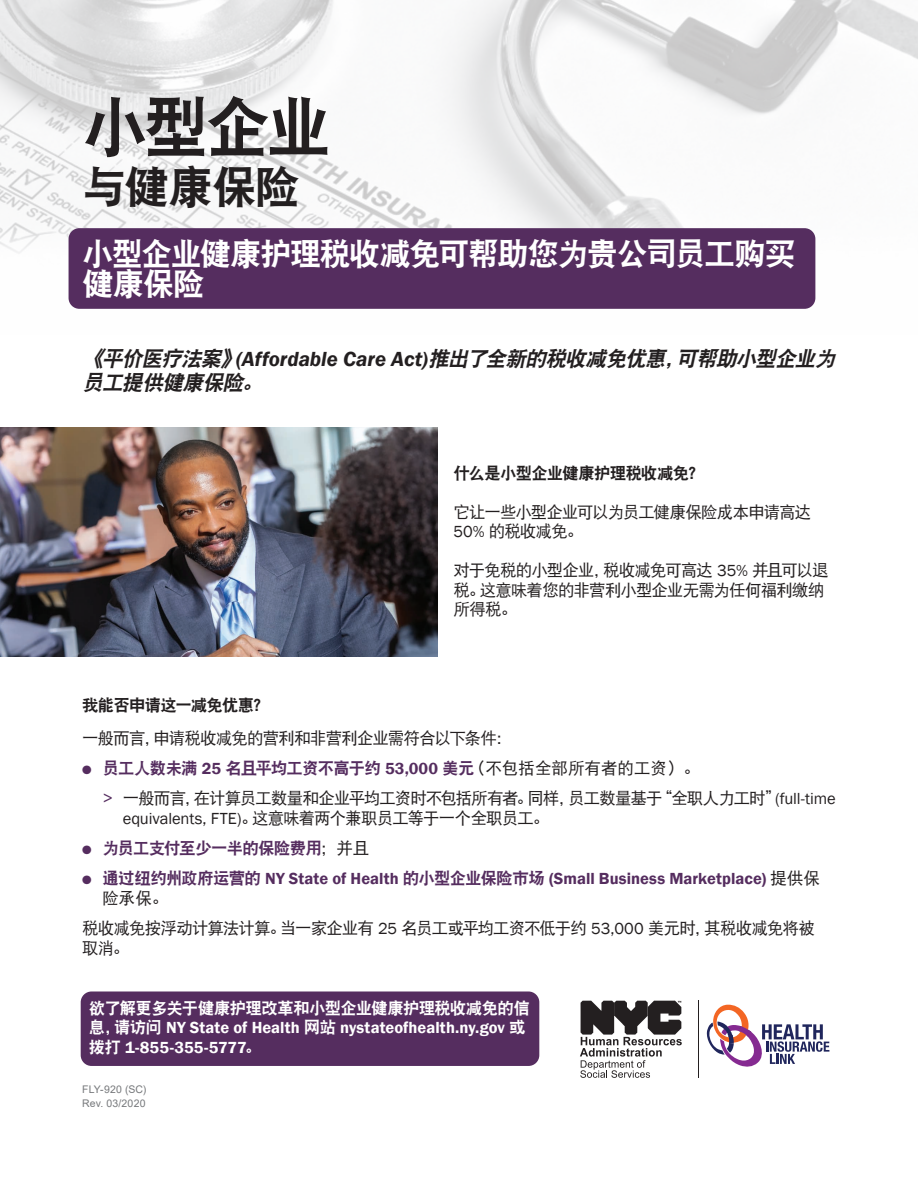
<style>
.page{position:relative;width:918px;height:1188px;background:#fff}
.page>*{position:absolute;margin:0;border:0;box-sizing:border-box;transform-origin:0 0}
.t1{font:66px "DF Hei W9";color:#231f20}
.t2{font:45px "DF Hei W9";letter-spacing:-.03em;color:#231f20}
.t3{font:31.5px/30px "DF Hei W9";letter-spacing:-.06em;color:#fff}
.t4{font:italic 21px/24px "DF Hei W9";color:#231f20}
.t5{font:16.5px/19.5px "DF Hei W5";letter-spacing:-.055em;color:#231f20}
.t6{font:600 16.5px/19.5px "Franklin Gothic";letter-spacing:.005em;color:#fff}
.t7{font:600 16.5px/19.5px "Franklin Gothic";letter-spacing:.005em;color:#552d5f}
.t8{font:16.5px "DF Hei W9";letter-spacing:-.055em;color:#552d5f}
.t9{font:16.5px "DF Hei W9";letter-spacing:-.05em;color:#231f20}
.t10{font:10.5px "Arial";letter-spacing:.02em;color:#76787b}
.s1{font-family:"Franklin Gothic";font-weight:600}
.s2{font-family:"Franklin Gothic"}
.s3{font-family:"DF Hei W5";color:#231f20}
.s4{font-family:"Franklin Gothic";font-size:18px;color:#552d5f}
.s5{font-family:"DF Hei W9";font-weight:400}
.s6{font-family:"DF Hei W5";font-weight:400;color:#231f20}
</style>
<div class="page">
<img style="left:0;top:0;width:918px;height:309px">
<img style="left:0;top:428px;width:437px;height:229px">
<div style="left:69px;top:228px;width:746px;height:81px;background:#552d5f;border-radius:11px"></div>
<div style="left:81px;top:992px;width:458px;height:74px;background:#552d5f;border-radius:11px"></div>
<svg style="left:706px;top:1005px;width:123px;height:62px"></svg>
<svg style="left:580px;top:1001px;width:102px;height:77px"></svg>
<hr style="left:698px;top:1000px;width:1px;height:77px;background:#231f20">
<p class="t1" style="left:82px;top:94px;width:251px">小型企业</p>
<p class="t2" style="left:82px;top:164px;width:220px">与健康保险</p>
<p class="t3" style="left:82px;top:238px;width:715px">小型企业健康护理税收减免可帮助您为贵公司员工购买健康保险</p>
<p class="t4" style="left:82px;top:346px;width:759px">《平价医疗法案》<span class="s1">( A f f o r d a b l e C a r e A c t )</span> 推出了全新的税收减免优惠，可帮助小型企业为员工提供健康保险。</p>
<p class="t9" style="left:453px;top:465px;width:253px">什么是小型企业健康护理税收减免？</p>
<p class="t5" style="left:453px;top:502px;width:359px">它让一些小型企业可以为员工健康保险成本申请高达<br><span class="s2">50%</span> 的税收减免。</p>
<p class="t5" style="left:453px;top:561px;width:377px">对于免税的小型企业，税收减免可高达 <span class="s2">35%</span> 并且可以退税。这意味着您的非营利小型企业无需为任何福利缴纳所得税。</p>
<p class="t9" style="left:82px;top:697px;width:189px">我能否申请这一减免优惠？</p>
<p class="t5" style="left:82px;top:728px;width:431px">一般而言，申请税收减免的营利和非营利企业需符合以下条件：</p>
<p class="t8" style="left:82px;top:760px;width:619px">● 员工人数未满 <span class="s1">25</span> 名且平均工资不高于约 <span class="s1">53,000</span> 美元<span class="s3">（不包括全部所有者的工资）。</span></p>
<p class="t5" style="left:123px;top:789px;width:715px;text-indent:-20px"><span class="s4">&gt;</span> 一般而言，在计算员工数量和企业平均工资时不包括所有者。同样，员工数量基于“全职人力工时”<span class="s2">(full-time equivalents, FTE)</span>。这意味着两个兼职员工等于一个全职员工。</p>
<p class="t8" style="left:82px;top:840px;width:289px">● 为员工支付至少一半的保险费用<span class="s3">；并且</span></p>
<p class="t7" style="left:102px;top:869px;width:719px;text-indent:-20px">● <span class="s5">通过纽约州政府运营的</span> NY State of Health <span class="s5">的小型企业保险市场</span> (Small Business Marketplace) <span class="s6">提供保险承保。</span></p>
<p class="t5" style="left:82px;top:919px;width:734px">税收减免按浮动计算法计算。当一家企业有 <span class="s2">25</span> 名员工或平均工资不低于约 <span class="s2">53,000</span> 美元时，其税收减免将被取消。</p>
<p class="t6" style="left:89px;top:999px;width:443px"><span class="s5">欲了解更多关于健康护理改革和小型企业健康护理税收减免的信息，请访问</span> NY State of Health <span class="s5">网站</span> nystateofhealth.ny.gov <span class="s5">或拨打</span> 1-855-355-5777<span class="s5">。</span></p>
<p class="t10" style="left:82px;top:1082px;width:66px">FLY-920 (SC)</p>
<p class="t10" style="left:82px;top:1096px;width:65px">Rev. 03/2020</p>
</div>
